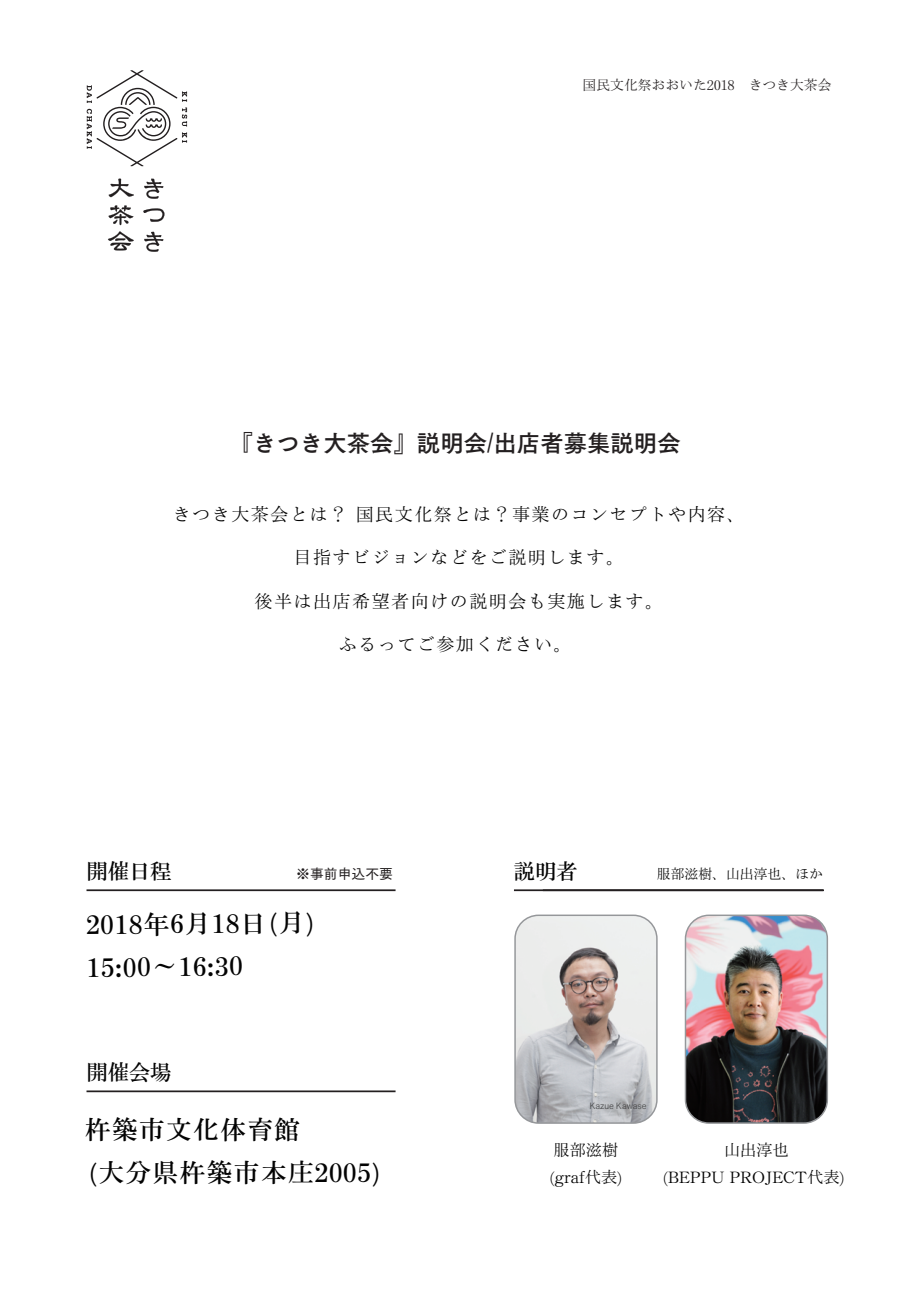
<style>
.page{position:relative;width:919px;height:1289px;background:#fff}
.page>*{position:absolute;margin:0;border:0;box-sizing:border-box;transform-origin:0 0}
.t1{font:700 25.5px/42.3px "Rc PH Mincho";letter-spacing:.06em;color:#030303}
.t2{font:23.4px "Tsuku Go Pro B";color:#231f20}
.t3{font:700 21.3px "Rc PH Mincho";color:#030303}
.t4{font:18px "Rc PH Min Kok";letter-spacing:.08em;color:#030303}
.t5{font:16.2px/26.5px "Rc PH Min Kok";color:#030303;text-align:center}
.t6{font:13.8px "Rc PH Min Kok";color:#231f20}
.t7{font:13.8px "Rc PH Min Kok";color:#030303}
.t8{font:13.8px "Tsuku Go Pro D";color:#231f20}
.t9{font:500 8.55px "Rc P Gothic";color:#454647}
.s1{font-size:22.95px}
.s2{font-family:"Avenir Next Condensed";font-weight:500;font-size:25.5px}
</style>
<div class="page">
<svg style="left:108px;top:205px;width:25px;height:20px"></svg>
<svg style="left:108px;top:231px;width:26px;height:19px"></svg>
<svg style="left:144px;top:232px;width:19px;height:20px"></svg>
<svg style="left:144px;top:179px;width:19px;height:20px"></svg>
<svg style="left:143px;top:208px;width:21px;height:14px"></svg>
<svg style="left:109px;top:179px;width:25px;height:18px"></svg>
<svg style="left:87px;top:70px;width:100px;height:96px"></svg>
<hr style="left:86px;top:889px;width:309px;height:2px;background:#231f20">
<hr style="left:514px;top:889px;width:309px;height:2px;background:#231f20">
<hr style="left:86px;top:1090px;width:309px;height:2px;background:#231f20">
<img style="left:516px;top:916px;width:141px;height:207px">
<div style="left:514px;top:914px;width:143px;height:209px;border:1px solid #95979a;border-radius:23px"></div>
<img style="left:686px;top:916px;width:141px;height:207px">
<div style="left:684px;top:914px;width:144px;height:209px;border:1px solid #95979a;border-radius:23px"></div>
<p class="t6" style="left:582px;top:78px;width:250px">国民文化祭おおいた2018 きつき大茶会</p>
<p class="t2" style="left:230px;top:423px;width:452px">『<span class="s1">きつき</span>大茶会』説明会<span class="s2">/</span>出店者募集説明会</p>
<p class="t4" style="left:173px;top:504px;width:573px">きつき大茶会とは？ 国民文化祭とは？事業のコンセプトや内容、</p>
<p class="t4" style="left:293px;top:548px;width:332px">目指すビジョンなどをご説明します。</p>
<p class="t4" style="left:254px;top:591px;width:410px">後半は出店希望者向けの説明会も実施します。</p>
<p class="t4" style="left:339px;top:635px;width:234px">ふるってご参加ください。</p>
<p class="t3" style="left:86px;top:859px;width:87px">開催日程</p>
<h1 class="t1" style="left:86px;top:905px;width:231px;rotate:-1deg">2018年6月18日(月)<br>15:00～16:30</h1>
<p class="t8" style="left:296px;top:861px;width:98px">※事前申込不要</p>
<p class="t3" style="left:86px;top:1060px;width:87px">開催会場</p>
<h1 class="t1" style="left:85px;top:1109px;width:298px">杵築市文化体育館<br>(大分県杵築市本庄2005)</h1>
<p class="t3" style="left:514px;top:859px;width:65px">説明者</p>
<p class="t7" style="left:657px;top:866px;width:167px">服部滋樹、山出淳也、ほか</p>
<p class="t9" style="left:589px;top:1101px;width:58px">Kazue Kawase</p>
<p class="t5" style="left:553px;top:1137px;width:66px">服部滋樹</p>
<p class="t5" style="left:548px;top:1164px;width:76px">(graf代表)</p>
<p class="t5" style="left:662px;top:1137px;width:185px">山出淳也<br>(BEPPU PROJECT代表)</p>
</div>
